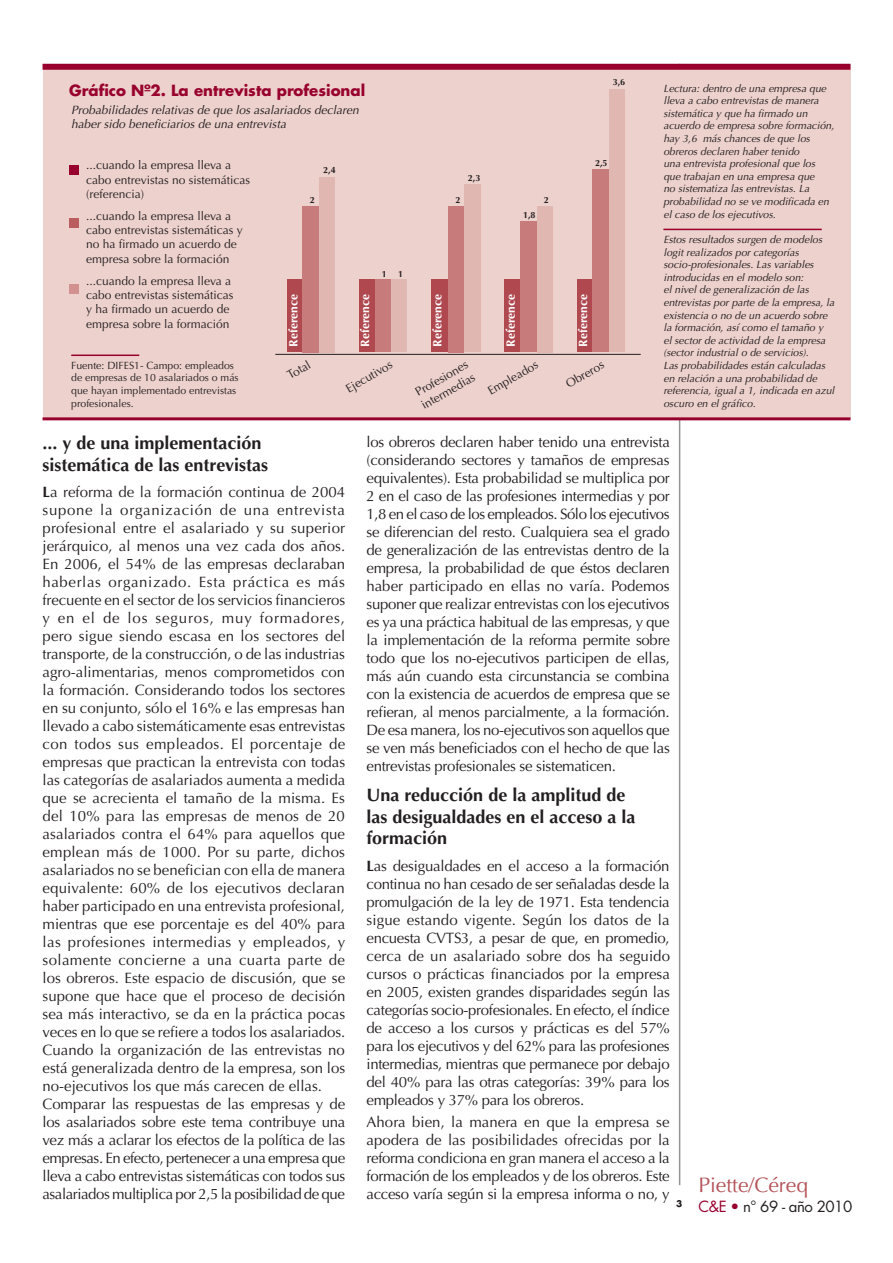
<style>
.page{position:relative;width:893px;height:1263px;background:#fff}
.page>*{position:absolute;margin:0;border:0;box-sizing:border-box;transform-origin:0 0}
.t1{font:21px "Optima";color:#b45257}
.t2{font:700 18px/21.6px "Optima";color:#231f20}
.t3{font:15px/18px "Optima";color:#231f20;text-align:justify}
.t4{font:700 15px "Futura";color:#98012d}
.t5{font:15px "Futura";letter-spacing:-.03em;color:#231f20}
.t6{font:12px/14.4px "Optima";color:#231f20}
.t7{font:italic 12px/14.4px "Optima";color:#231f20}
.t8{font:700 12px "Optima";color:#fff}
.t9{font:italic 10.5px/12.6px "Optima";color:#231f20}
.t10{font:10.5px/12.6px "Optima";color:#231f20}
.t11{font:700 9px "Optima";color:#231f20}
.t12{font:700 9px "Futura";color:#231f20}
.s1{font-weight:700}
.s2{color:#98012d}
</style>
<div class="page">
<hr style="left:679px;top:64px;width:1px;height:1121px;background:#939598">
<div style="left:43px;top:64px;width:807px;height:355px;background:#edd1cd"></div>
<div style="left:43px;top:64px;width:807px;height:6px;background:#98012d"></div>
<hr style="left:43px;top:417px;width:807px;height:3px;background:#98012d">
<div style="left:69px;top:166px;width:9px;height:9px;background:#98012d"></div>
<div style="left:69px;top:218px;width:9px;height:9px;background:#b95d5f"></div>
<div style="left:69px;top:284px;width:9px;height:9px;background:#d2918f"></div>
<div style="left:287px;top:280px;width:15px;height:72px;background:#af484f"></div>
<div style="left:359px;top:280px;width:16px;height:72px;background:#af484f"></div>
<div style="left:431px;top:280px;width:17px;height:72px;background:#af484f"></div>
<div style="left:504px;top:280px;width:16px;height:72px;background:#af484f"></div>
<div style="left:577px;top:280px;width:15px;height:72px;background:#af484f"></div>
<div style="left:302px;top:206px;width:17px;height:146px;background:#c77b7b"></div>
<div style="left:375px;top:280px;width:17px;height:72px;background:#c77b7b"></div>
<div style="left:448px;top:206px;width:16px;height:146px;background:#c77b7b"></div>
<div style="left:520px;top:221px;width:17px;height:131px;background:#c77b7b"></div>
<div style="left:592px;top:169px;width:17px;height:183px;background:#c77b7b"></div>
<div style="left:319px;top:177px;width:16px;height:175px;background:#e1b7b1"></div>
<div style="left:392px;top:280px;width:15px;height:72px;background:#e1b7b1"></div>
<div style="left:464px;top:184px;width:17px;height:168px;background:#e1b7b1"></div>
<div style="left:537px;top:206px;width:16px;height:146px;background:#e1b7b1"></div>
<div style="left:609px;top:89px;width:16px;height:263px;background:#e1b7b1"></div>
<hr style="left:275px;top:354px;width:366px;height:1px;background:#231f20">
<hr style="left:71px;top:354px;width:68px;height:2px;background:#98012d">
<hr style="left:663px;top:229px;width:159px;height:1px;background:#98012d">
<p class="t4" style="left:69px;top:80px;width:298px">Gráfico Nº2. La entrevista profesional</p>
<p class="t7" style="left:71px;top:103px;width:289px">Probabilidades relativas de que los asalariados declaren haber sido beneficiarios de una entrevista</p>
<p class="t11" style="left:613px;top:77px;width:14px">3,6</p>
<p class="t6" style="left:86px;top:158px;width:166px">...cuando la empresa lleva a cabo entrevistas no sistemáticas (referencia)</p>
<p class="t6" style="left:86px;top:209px;width:158px">...cuando la empresa lleva a cabo entrevistas sistemáticas y no ha firmado un acuerdo de empresa sobre la formación</p>
<p class="t6" style="left:86px;top:273px;width:149px">...cuando la empresa lleva a cabo entrevistas sistemáticas y ha firmado un acuerdo de empresa sobre la formación</p>
<p class="t10" style="left:71px;top:359px;width:169px">Fuente: DIFES1- Campo: empleados de empresas de 10 asalariados o más que hayan implementado entrevistas profesionales.</p>
<p class="t11" style="left:310px;top:195px;width:7px">2</p>
<p class="t11" style="left:323px;top:165px;width:14px">2,4</p>
<p class="t11" style="left:382px;top:269px;width:7px">1</p>
<p class="t11" style="left:398px;top:269px;width:7px">1</p>
<p class="t11" style="left:456px;top:195px;width:7px">2</p>
<p class="t11" style="left:468px;top:172px;width:14px">2,3</p>
<p class="t11" style="left:523px;top:209px;width:14px">1,8</p>
<p class="t11" style="left:544px;top:195px;width:7px">2</p>
<p class="t11" style="left:595px;top:157px;width:14px">2,5</p>
<p class="t8" style="left:286px;top:347px;width:54px;rotate:-90deg">Reference</p>
<p class="t8" style="left:358px;top:347px;width:54px;rotate:-90deg">Reference</p>
<p class="t8" style="left:430px;top:347px;width:54px;rotate:-90deg">Reference</p>
<p class="t8" style="left:504px;top:347px;width:54px;rotate:-90deg">Reference</p>
<p class="t8" style="left:576px;top:347px;width:54px;rotate:-90deg">Reference</p>
<p class="t6" style="left:285px;top:370px;width:26px;rotate:-30deg">Total</p>
<p class="t6" style="left:343px;top:383px;width:53px;rotate:-30deg">Ejecutivos</p>
<p class="t6" style="left:412px;top:387px;width:62px;rotate:-30deg">Profesiones intermedias</p>
<p class="t6" style="left:485px;top:385px;width:58px;rotate:-30deg">Empleados</p>
<p class="t6" style="left:563px;top:378px;width:43px;rotate:-30deg">Obreros</p>
<p class="t9" style="left:663px;top:82px;width:172px">Lectura: dentro de una empresa que lleva a cabo entrevistas de manera sistemática y que ha firmado un acuerdo de empresa sobre formación, hay 3,6 más chances de que los obreros declaren haber tenido<br>una entrevista profesional que los que trabajan en una empresa que<br>no sistematiza las entrevistas. La probabilidad no se ve modificada en el caso de los ejecutivos.</p>
<p class="t9" style="left:663px;top:233px;width:172px">Estos resultados surgen de modelos logit realizados por categorías socio-profesionales. Las variables introducidas en el modelo son:<br>el nivel de generalización de las entrevistas por parte de la empresa, la existencia o no de un acuerdo sobre la formación, así como el tamaño y<br>el sector de actividad de la empresa (sector industrial o de servicios).<br>Las probabilidades están calculadas en relación a una probabilidad de referencia, igual a 1, indicada en azul oscuro en el gráfico.</p>
<p class="t2" style="left:43px;top:432px;width:227px">... y de una implementación sistemática de las entrevistas</p>
<p class="t3" style="left:43px;top:483px;width:304px;text-align:left"><span class="s1">L</span>a reforma de la formación continua de 2004 supone la organización de una entrevista profesional entre el asalariado y su superior jerárquico, al menos una vez cada dos años.<br>En 2006, el 54% de las empresas declaraban haberlas organizado. Esta práctica es más frecuente en el sector de los servicios financieros y en el de los seguros, muy formadores, pero sigue siendo escasa en los sectores del transporte, de la construcción, o de las industrias agro-alimentarias, menos comprometidos con la formación. Considerando todos los sectores en su conjunto, sólo el 16% e las empresas han llevado a cabo sistemáticamente esas entrevistas con todos sus empleados. El porcentaje de empresas que practican la entrevista con todas las categorías de asalariados aumenta a medida que se acrecienta el tamaño de la misma. Es del 10% para las empresas de menos de 20 asalariados contra el 64% para aquellos que emplean más de 1000. Por su parte, dichos asalariados no se benefician con ella de manera equivalente: 60% de los ejecutivos declaran haber participado en una entrevista profesional, mientras que ese porcentaje es del 40% para las profesiones intermedias y empleados, y solamente concierne a una cuarta parte de los obreros. Este espacio de discusión, que se supone que hace que el proceso de decisión sea más interactivo, se da en la práctica pocas veces en lo que se refiere a todos los asalariados.<br>Cuando la organización de las entrevistas no está generalizada dentro de la empresa, son los no-ejecutivos los que más carecen de ellas.<br>Comparar las respuestas de las empresas y de los asalariados sobre este tema contribuye una vez más a aclarar los efectos de la política de las empresas. En efecto, pertenecer a una empresa que lleva a cabo entrevistas sistemáticas con todos sus asalariados multiplica por 2,5 la posibilidad de que</p>
<p class="t3" style="left:366px;top:433px;width:305px">los obreros declaren haber tenido una entrevista (considerando sectores y tamaños de empresas equivalentes). Esta probabilidad se multiplica por 2 en el caso de las profesiones intermedias y por 1,8 en el caso de los empleados. Sólo los ejecutivos se diferencian del resto. Cualquiera sea el grado de generalización de las entrevistas dentro de la empresa, la probabilidad de que éstos declaren haber participado en ellas no varía. Podemos suponer que realizar entrevistas con los ejecutivos es ya una práctica habitual de las empresas, y que la implementación de la reforma permite sobre todo que los no-ejecutivos participen de ellas, más aún cuando esta circunstancia se combina con la existencia de acuerdos de empresa que se refieran, al menos parcialmente, a la formación.<br>De esa manera, los no-ejecutivos son aquellos que se ven más beneficiados con el hecho de que las entrevistas profesionales se sistematicen.</p>
<p class="t2" style="left:366px;top:784px;width:271px">Una reducción de la amplitud de las desigualdades en el acceso a la formación</p>
<p class="t3" style="left:366px;top:857px;width:305px"><span class="s1">L</span>as desigualdades en el acceso a la formación continua no han cesado de ser señaladas desde la promulgación de la ley de 1971. Esta tendencia sigue estando vigente. Según los datos de la encuesta CVTS3, a pesar de que, en promedio, cerca de un asalariado sobre dos ha seguido cursos o prácticas financiados por la empresa en 2005, existen grandes disparidades según las categorías socio-profesionales. En efecto, el índice de acceso a los cursos y prácticas es del 57% para los ejecutivos y del 62% para las profesiones intermedias, mientras que permanece por debajo del 40% para las otras categorías: 39% para los empleados y 37% para los obreros.</p>
<p class="t3" style="left:366px;top:1113px;width:305px">Ahora bien, la manera en que la empresa se apodera de las posibilidades ofrecidas por la reforma condiciona en gran manera el acceso a la formación de los empleados y de los obreros. Este acceso varía según si la empresa informa o no, y</p>
<p class="t12" style="left:676px;top:1197px;width:8px">3</p>
<h1 class="t1" style="left:698px;top:1172px;width:111px">Piette/Céreq</h1>
<p class="t5" style="left:698px;top:1196px;width:155px"><span class="s2">C&amp;E •</span> n° 69 - año 2010</p>
</div>
